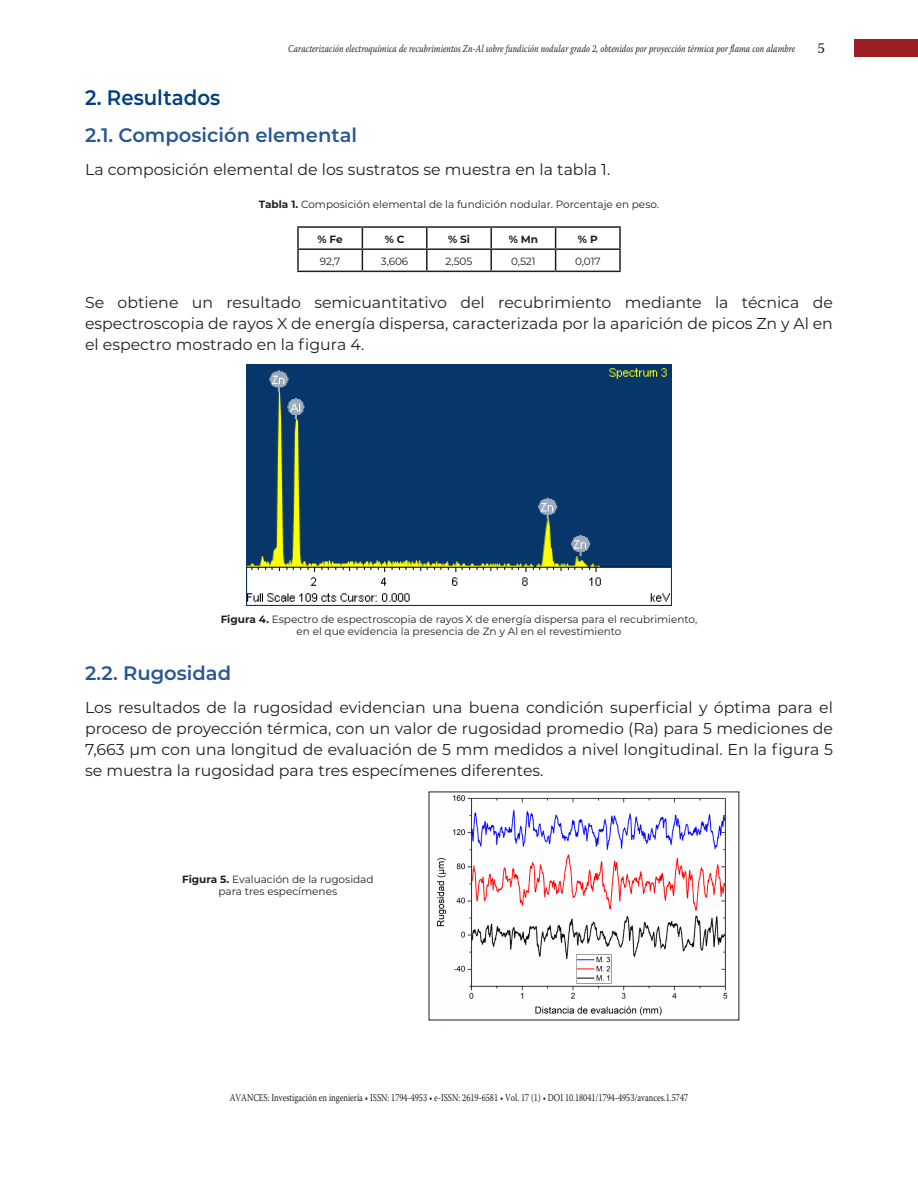
<style>
.page{position:relative;width:918px;height:1188px;background:#fff}
.page>*{position:absolute;margin:0;border:0;box-sizing:border-box;transform-origin:0 0}
.sub02{font:600 21px "Montserrat";color:#014081;scale:.94 1}
.sub_03{font:600 19.5px "Montserrat";color:#285894}
.Texto_corrido{font:15.75px/21px "Montserrat";color:#231f20;text-align:justify}
.t1{font:15px "Warnock Pro";color:#231f20}
.fig01{font:10.5px/12px "Montserrat";color:#231f20;text-align:center}
.t2{font:italic 10.5px "Warnock Pro";letter-spacing:.01em;color:#231f20;scale:.78 1}
.t3{font:10.5px "Warnock Pro";color:#231f20;scale:.78 1}
.Tabla_Texto_titulo{font:10.5px "Montserrat";letter-spacing:-.005em;color:#231f20}
.Tabla_Texto_titulo-2{font:700 10.5px "Montserrat";color:#231f20}
.s1{font-weight:700}
</style>
<div class="page">
<div style="left:855px;top:39px;width:63px;height:18px;background:#9c2023"></div>
<hr style="left:297px;top:226px;width:65px;height:2px;background:#231f20">
<hr style="left:297px;top:228px;width:2px;height:20px;background:#231f20">
<hr style="left:362px;top:226px;width:65px;height:2px;background:#231f20">
<hr style="left:427px;top:226px;width:64px;height:2px;background:#231f20">
<hr style="left:426px;top:228px;width:2px;height:20px;background:#231f20">
<hr style="left:491px;top:226px;width:65px;height:2px;background:#231f20">
<hr style="left:490px;top:228px;width:2px;height:20px;background:#231f20">
<hr style="left:556px;top:226px;width:65px;height:2px;background:#231f20">
<hr style="left:619px;top:228px;width:2px;height:20px;background:#231f20">
<hr style="left:297px;top:248px;width:65px;height:2px;background:#231f20">
<hr style="left:297px;top:250px;width:2px;height:21px;background:#231f20">
<hr style="left:362px;top:248px;width:65px;height:2px;background:#231f20">
<svg style="left:362px;top:228px;width:1px;height:43px"></svg>
<hr style="left:427px;top:248px;width:64px;height:2px;background:#231f20">
<hr style="left:426px;top:250px;width:2px;height:21px;background:#231f20">
<hr style="left:491px;top:248px;width:65px;height:2px;background:#231f20">
<hr style="left:490px;top:250px;width:2px;height:21px;background:#231f20">
<hr style="left:556px;top:248px;width:65px;height:2px;background:#231f20">
<svg style="left:555px;top:228px;width:1px;height:43px"></svg>
<hr style="left:619px;top:250px;width:2px;height:21px;background:#231f20">
<hr style="left:297px;top:271px;width:65px;height:1px;background:#231f20">
<hr style="left:362px;top:271px;width:65px;height:1px;background:#231f20">
<hr style="left:427px;top:271px;width:64px;height:1px;background:#231f20">
<hr style="left:491px;top:271px;width:65px;height:1px;background:#231f20">
<hr style="left:556px;top:271px;width:65px;height:1px;background:#231f20">
<img style="left:246px;top:364px;width:426px;height:242px">
<img style="left:434px;top:792px;width:306px;height:229px">
<p class="t2" style="left:288px;top:42px;width:652px">Caracterización electroquímica de recubrimientos Zn-Al sobre fundición nodular grado 2, obtenidos por proyección térmica por flama con alambre</p>
<p class="t1" style="left:818px;top:39px;width:9px">5</p>
<p class="sub02" style="left:85px;top:83px;width:146px">2. Resultados</p>
<p class="sub_03" style="left:85px;top:121px;width:274px">2.1. Composición elemental</p>
<p class="Texto_corrido" style="left:85px;top:159px;width:527px">La composición elemental de los sustratos se muestra en la tabla 1.</p>
<p class="fig01" style="left:259px;top:198px;width:402px"><span class="s1">Tabla 1.</span> Composición elemental de la fundición nodular. Porcentaje en peso.</p>
<p class="Tabla_Texto_titulo-2" style="left:318px;top:232px;width:27px">% Fe</p>
<p class="Tabla_Texto_titulo-2" style="left:385px;top:232px;width:21px">% C</p>
<p class="Tabla_Texto_titulo-2" style="left:448px;top:232px;width:23px">% Si</p>
<p class="Tabla_Texto_titulo-2" style="left:509px;top:232px;width:31px">% Mn</p>
<p class="Tabla_Texto_titulo-2" style="left:578px;top:232px;width:21px">% P</p>
<p class="Tabla_Texto_titulo" style="left:320px;top:254px;width:22px">92,7</p>
<p class="Tabla_Texto_titulo" style="left:381px;top:254px;width:29px">3,606</p>
<p class="Tabla_Texto_titulo" style="left:446px;top:254px;width:28px">2,505</p>
<p class="Tabla_Texto_titulo" style="left:511px;top:254px;width:26px">0,521</p>
<p class="Tabla_Texto_titulo" style="left:575px;top:254px;width:27px">0,017</p>
<p class="Texto_corrido" style="left:85px;top:291px;width:749px">Se obtiene un resultado semicuantitativo del recubrimiento mediante la técnica de espectroscopia de rayos X de energía dispersa, caracterizada por la aparición de picos Zn y Al en el espectro mostrado en la figura 4.</p>
<p class="fig01" style="left:221px;top:613px;width:478px"><span class="s1">Figura 4.</span> Espectro de espectroscopia de rayos X de energía dispersa para el recubrimiento, en el que evidencia la presencia de Zn y Al en el revestimiento</p>
<p class="sub_03" style="left:85px;top:659px;width:148px">2.2. Rugosidad</p>
<p class="Texto_corrido" style="left:85px;top:697px;width:749px">Los resultados de la rugosidad evidencian una buena condición superficial y óptima para el proceso de proyección térmica, con un valor de rugosidad promedio (Ra) para 5 mediciones de 7,663 µm con una longitud de evaluación de 5 mm medidos a nivel longitudinal. En la figura 5 se muestra la rugosidad para tres especímenes diferentes.</p>
<p class="fig01" style="left:182px;top:873px;width:193px"><span class="s1">Figura 5.</span> Evaluación de la rugosidad para tres especímenes</p>
<p class="t3" style="left:230px;top:1091px;width:589px">AVANCES: Investigación en ingeniería • ISSN: 1794-4953 • e-ISSN: 2619-6581 • Vol. 17 (1) • DOI 10.18041/1794-4953/avances.1.5747</p>
</div>
